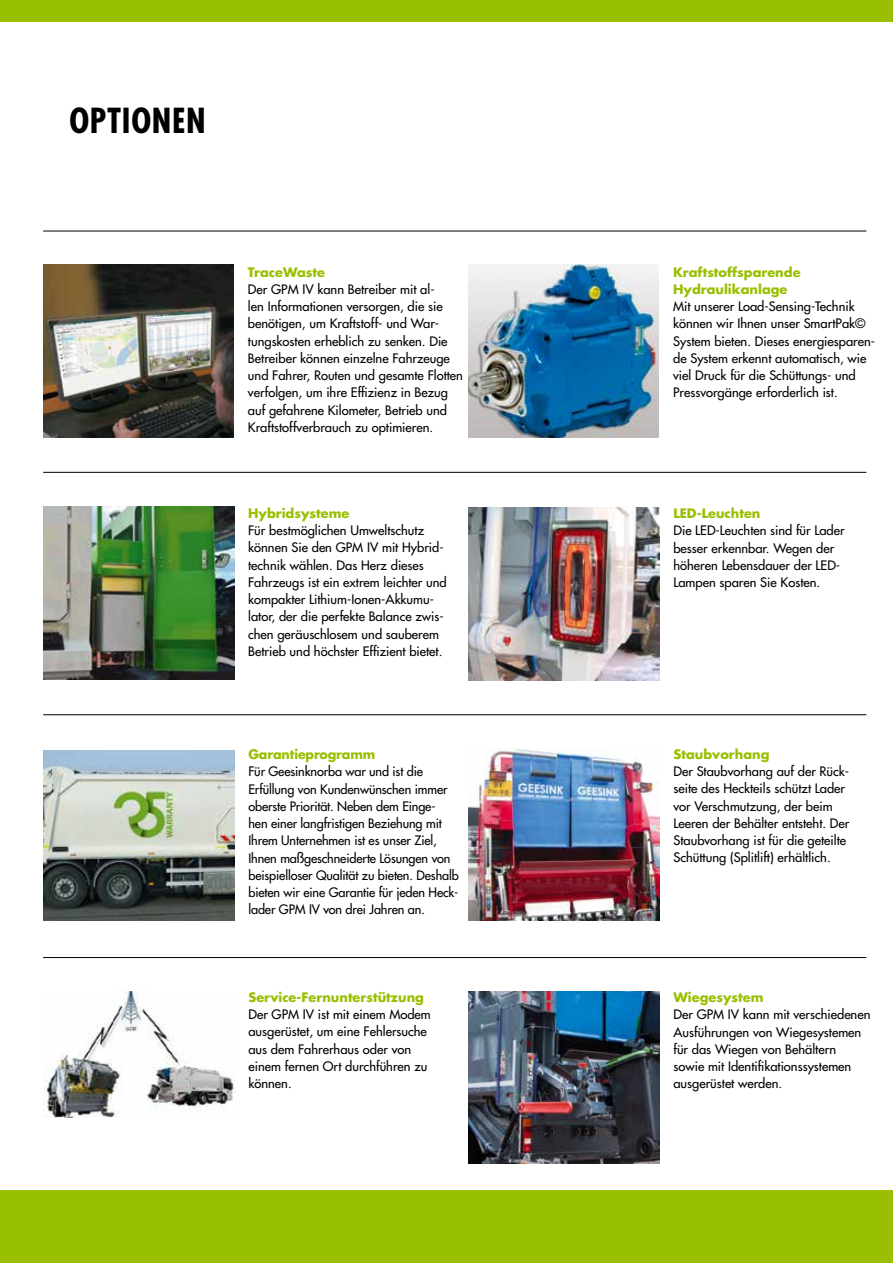
<style>
.page{position:relative;width:893px;height:1263px;background:#fff}
.page>*{position:absolute;margin:0;border:0;box-sizing:border-box;transform-origin:0 0}
.t1{font:700 condensed 33.6px "Futura";letter-spacing:.02em;color:#000}
.t2{font:12.75px/17.2px "Futura";color:#000}
.t3{font:700 12.75px/17.2px "Futura";color:#98c000}
</style>
<div class="page">
<div style="left:0;top:1191px;width:893px;height:72px;background:#98c000"></div>
<div style="left:0;top:0;width:893px;height:21px;background:#98c000"></div>
<hr style="left:43px;top:472px;width:823px;height:1px;background:#000">
<hr style="left:43px;top:231px;width:823px;height:1px;background:#000">
<hr style="left:43px;top:714px;width:823px;height:1px;background:#000">
<hr style="left:43px;top:957px;width:823px;height:1px;background:#000">
<img style="left:43px;top:507px;width:191px;height:172px">
<img style="left:469px;top:748px;width:190px;height:173px">
<img style="left:43px;top:991px;width:191px;height:126px">
<img style="left:468px;top:265px;width:191px;height:172px">
<img style="left:43px;top:265px;width:191px;height:172px">
<img style="left:468px;top:508px;width:191px;height:172px">
<img style="left:43px;top:750px;width:191px;height:171px">
<img style="left:469px;top:991px;width:190px;height:173px">
<h1 class="t1" style="left:69px;top:99px;width:138px">OPTIONEN</h1>
<p class="t3" style="left:248px;top:263px;width:79px">TraceWaste</p>
<p class="t2" style="left:248px;top:280px;width:216px">Der GPM IV kann Betreiber mit al-<br>len Informationen versorgen, die sie benötigen, um Kraftstoff- und War&shy;tungskosten erheblich zu senken. Die Betreiber können einzelne Fahrzeuge und Fahrer, Routen und gesamte Flotten verfolgen, um ihre Effizienz in Bezug auf gefahrene Kilometer, Betrieb und Kraftstoffverbrauch zu optimieren.</p>
<p class="t3" style="left:248px;top:504px;width:103px">Hybridsysteme</p>
<p class="t2" style="left:248px;top:522px;width:200px">Für bestmöglichen Umweltschutz können Sie den GPM IV mit Hybrid&shy;technik wählen. Das Herz dieses Fahrzeugs ist ein extrem leichter und kompakter Lithium-Ionen-Akkumu&shy;lator, der die perfekte Balance zwis&shy;chen geräuschlosem und sauberem Betrieb und höchster Effizient bietet.</p>
<p class="t3" style="left:248px;top:745px;width:128px">Garantieprogramm</p>
<p class="t2" style="left:248px;top:763px;width:212px">Für Geesinknorba war und ist die Erfüllung von Kundenwünschen immer oberste Priorität. Neben dem Einge-<br>hen einer langfristigen Beziehung mit Ihrem Unternehmen ist es unser Ziel, Ihnen maßgeschneiderte Lösungen von beispielloser Qualität zu bieten. Deshalb bieten wir eine Garantie für jeden Heck&shy;lader GPM IV von drei Jahren an.</p>
<p class="t3" style="left:248px;top:988px;width:177px">Service-Fernunterstützung</p>
<p class="t2" style="left:248px;top:1006px;width:184px">Der GPM IV ist mit einem Modem ausgerüstet, um eine Fehlersuche aus dem Fahrerhaus oder von einem fernen Ort durchführen zu können.</p>
<p class="t3" style="left:673px;top:263px;width:129px">Kraftstoffsparende<br>Hydraulikanlage</p>
<p class="t2" style="left:673px;top:298px;width:203px">Mit unserer Load-Sensing-Technik können wir Ihnen unser SmartPak© System bieten. Dieses energiesparen&shy;de System erkennt automatisch, wie viel Druck für die Schüttungs- und Pressvorgänge erforderlich ist.</p>
<p class="t3" style="left:673px;top:504px;width:89px">LED-Leuchten</p>
<p class="t2" style="left:673px;top:522px;width:173px">Die LED-Leuchten sind für Lader besser erkennbar. Wegen der höheren Lebensdauer der LED-<br>Lampen sparen Sie Kosten.</p>
<p class="t3" style="left:673px;top:745px;width:97px">Staubvorhang</p>
<p class="t2" style="left:673px;top:763px;width:177px">Der Staubvorhang auf der Rück&shy;seite des Heckteils schützt Lader vor Verschmutzung, der beim Leeren der Behälter entsteht. Der Staubvorhang ist für die geteilte Schüttung (Splitlift) erhältlich.</p>
<p class="t3" style="left:673px;top:988px;width:92px">Wiegesystem</p>
<p class="t2" style="left:673px;top:1006px;width:199px">Der GPM IV kann mit verschiedenen<br>Ausführungen von Wiegesystemen für das Wiegen von Behältern<br>sowie mit Identifikationssystemen ausgerüstet werden.</p>
</div>
